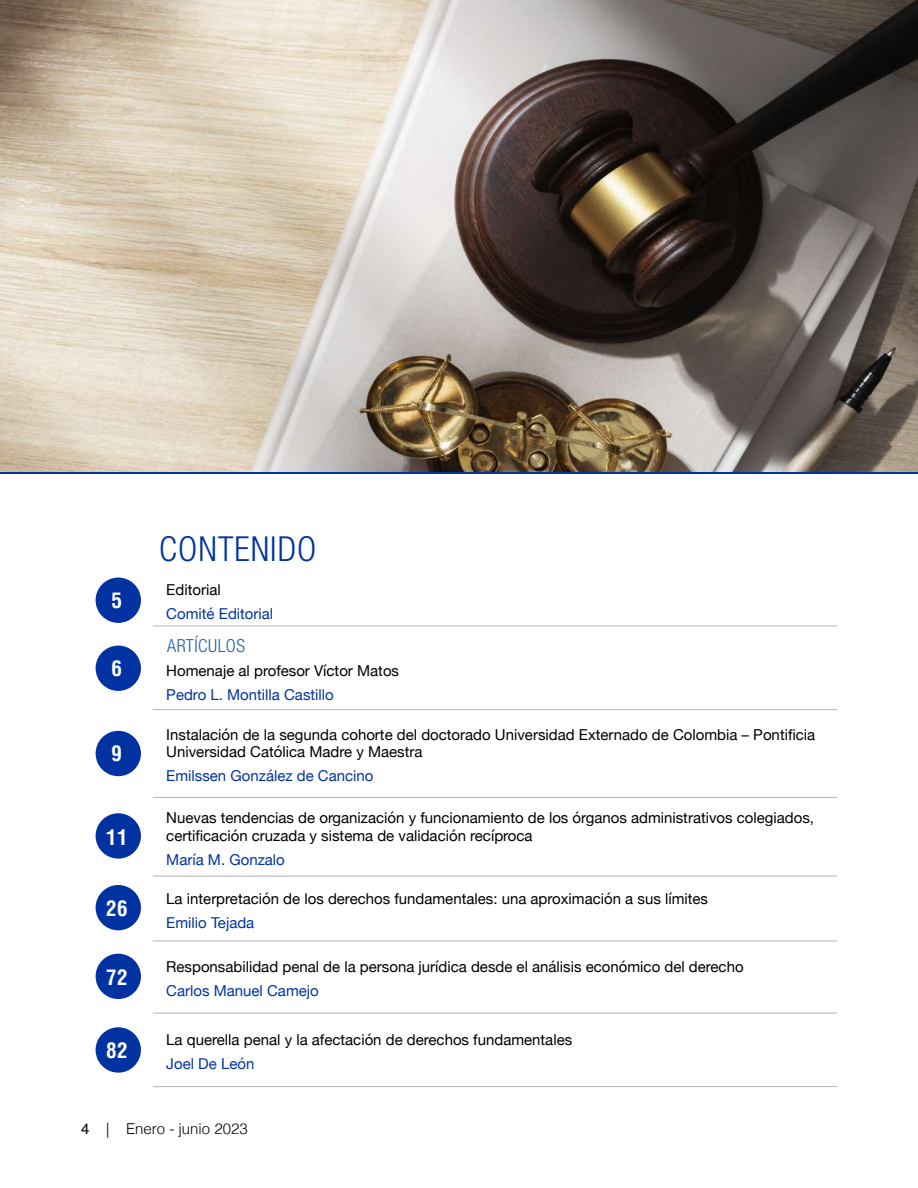
<style>
.page{position:relative;width:918px;height:1188px;background:#fff}
.page>*{position:absolute;margin:0;border:0;box-sizing:border-box;transform-origin:0 0}
.t1{font:300 condensed 34.5px "Helvetica Neue LT Com";letter-spacing:.03em;color:#0033a1}
.t2{font:700 condensed 21px "Helvetica";letter-spacing:.03em;color:#fff}
.t3{font:300 condensed 18px "Helvetica Neue LT Com";letter-spacing:.03em;color:#225fac}
.t4{font:15px/17.2px "Helvetica Neue";color:#000}
.t5{font:15px "Helvetica Neue";color:#0033a1}
.t6{font:300 15px "Helvetica";color:#000}
.s1{font-weight:400}
</style>
<div class="page">
<div style="left:96px;top:578px;width:45px;height:45px;background:#0033a1;border-radius:50%"></div>
<div style="left:96px;top:646px;width:45px;height:45px;background:#0033a1;border-radius:50%"></div>
<div style="left:96px;top:731px;width:45px;height:45px;background:#0033a1;border-radius:50%"></div>
<div style="left:96px;top:813px;width:45px;height:46px;background:#0033a1;border-radius:50%"></div>
<div style="left:96px;top:885px;width:45px;height:45px;background:#0033a1;border-radius:50%"></div>
<div style="left:96px;top:954px;width:45px;height:45px;background:#0033a1;border-radius:50%"></div>
<div style="left:96px;top:1027px;width:45px;height:46px;background:#0033a1;border-radius:50%"></div>
<hr style="left:153px;top:626px;width:684px;height:1px;background:#b1b4b6">
<hr style="left:153px;top:709px;width:684px;height:1px;background:#b1b4b6">
<hr style="left:153px;top:797px;width:684px;height:1px;background:#b1b4b6">
<hr style="left:153px;top:876px;width:684px;height:1px;background:#b1b4b6">
<hr style="left:153px;top:941px;width:684px;height:1px;background:#b1b4b6">
<hr style="left:153px;top:1013px;width:684px;height:1px;background:#b1b4b6">
<hr style="left:153px;top:1086px;width:684px;height:1px;background:#b1b4b6">
<img style="left:0;top:0;width:918px;height:472px">
<hr style="left:0;top:472px;width:918px;height:2px;background:#0033a1">
<h2 class="t2" style="left:112px;top:586px;width:12px">5</h2>
<h2 class="t2" style="left:112px;top:654px;width:12px">6</h2>
<h2 class="t2" style="left:112px;top:740px;width:12px">9</h2>
<h2 class="t2" style="left:106px;top:823px;width:23px">11</h2>
<h2 class="t2" style="left:106px;top:895px;width:23px">26</h2>
<h2 class="t2" style="left:106px;top:963px;width:23px">72</h2>
<h2 class="t2" style="left:106px;top:1036px;width:23px">82</h2>
<h1 class="t1" style="left:159px;top:529px;width:159px">CONTENIDO</h1>
<p class="t4" style="left:166px;top:582px;width:56px">Editorial</p>
<p class="t5" style="left:166px;top:603px;width:108px">Comité Editorial</p>
<p class="t3" style="left:167px;top:635px;width:79px">ARTÍCULOS</p>
<p class="t4" style="left:166px;top:663px;width:234px">Homenaje al profesor Víctor Matos</p>
<p class="t5" style="left:166px;top:683px;width:169px">Pedro L. Montilla Castillo</p>
<p class="t4" style="left:166px;top:727px;width:650px">Instalación de la segunda cohorte del doctorado Universidad Externado de Colombia – Pontificia<br>Universidad Católica Madre y Maestra</p>
<p class="t5" style="left:166px;top:765px;width:209px">Emilssen González de Cancino</p>
<p class="t4" style="left:166px;top:810px;width:649px">Nuevas tendencias de organización y funcionamiento de los órganos administrativos colegiados, certificación cruzada y sistema de validación recíproca</p>
<p class="t5" style="left:166px;top:848px;width:120px">María M. Gonzalo</p>
<p class="t4" style="left:166px;top:891px;width:543px">La interpretación de los derechos fundamentales: una aproximación a sus límites</p>
<p class="t5" style="left:166px;top:912px;width:90px">Emilio Tejada</p>
<p class="t4" style="left:166px;top:959px;width:579px">Responsabilidad penal de la persona jurídica desde el análisis económico del derecho</p>
<p class="t5" style="left:166px;top:980px;width:154px">Carlos Manuel Camejo</p>
<p class="t4" style="left:166px;top:1032px;width:407px">La querella penal y la afectación de derechos fundamentales</p>
<p class="t5" style="left:166px;top:1053px;width:90px">Joel De León</p>
<p class="t6" style="left:81px;top:1116px;width:168px"><span class="s1">4</span> | Enero - junio 2023</p>
</div>
